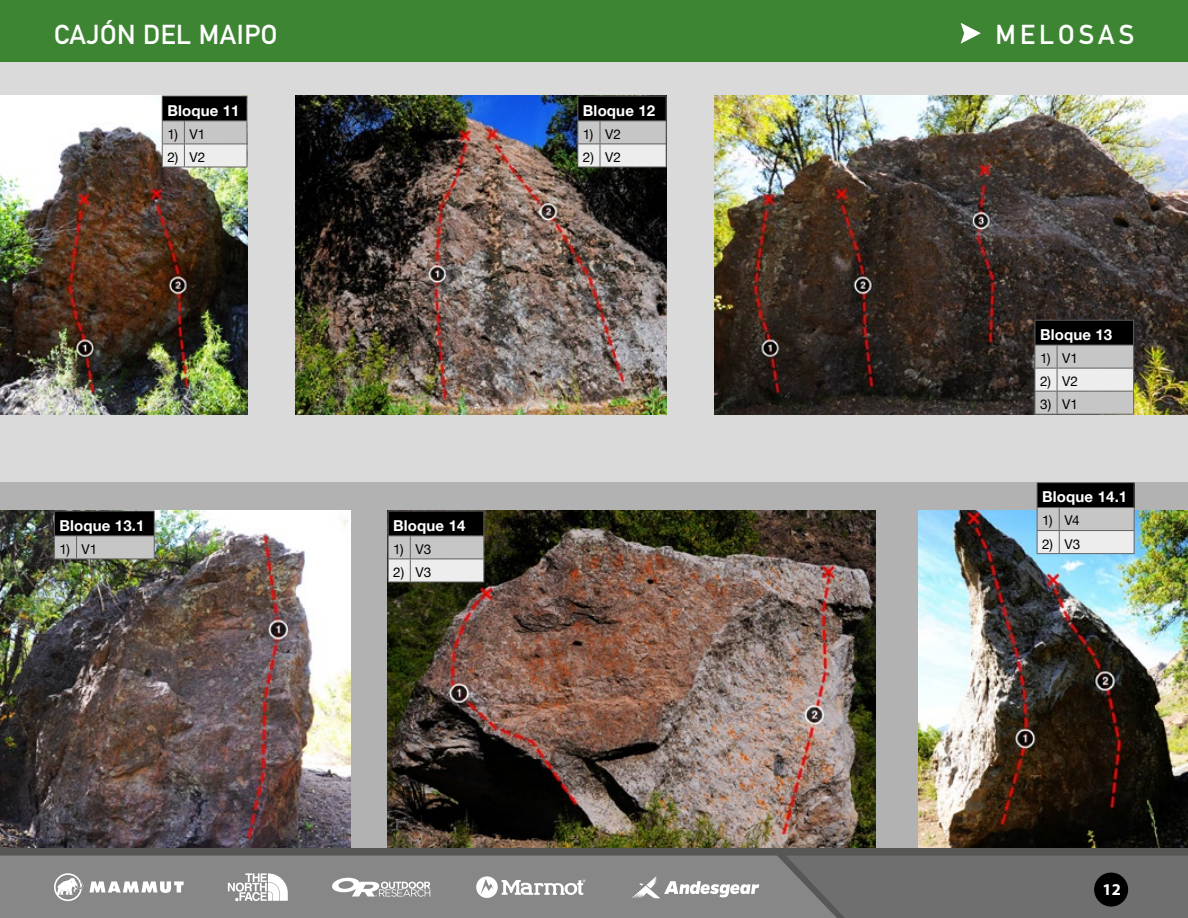
<style>
.page{position:relative;width:1188px;height:918px;background:#fff}
.page>*{position:absolute;margin:0;border:0;box-sizing:border-box;transform-origin:0 0}
.t1{font:700 27px "DIN Alternate";letter-spacing:.02em;color:#fff}
.t2{font:700 27px "DIN Alternate";letter-spacing:.15em;color:#fff}
.t3{font:700 16.5px "Myriad Pro";color:#fff}
.t4{font:700 15px "Helvetica Neue";letter-spacing:.01em;color:#fff}
.t5{font:13.5px "Helvetica Neue";letter-spacing:.01em;color:#000}
</style>
<div class="page">
<div style="left:0;top:482px;width:1188px;height:408px;background:#b3b2b2"></div>
<div style="left:0;top:54px;width:1188px;height:428px;background:#dadada"></div>
<img style="left:0;top:96px;width:247px;height:319px">
<img style="left:295px;top:96px;width:372px;height:319px">
<svg style="left:162px;top:96px;width:86px;height:72px"></svg>
<hr style="left:184px;top:167px;width:63px;height:1px;background:#646363">
<svg style="left:577px;top:96px;width:90px;height:72px"></svg>
<hr style="left:600px;top:167px;width:67px;height:1px;background:#646363">
<img style="left:714px;top:96px;width:474px;height:319px">
<img style="left:0;top:511px;width:351px;height:338px">
<img style="left:388px;top:511px;width:488px;height:338px">
<svg style="left:1035px;top:320px;width:99px;height:95px"></svg>
<hr style="left:1057px;top:414px;width:77px;height:1px;background:#646363">
<svg style="left:54px;top:511px;width:101px;height:49px"></svg>
<hr style="left:77px;top:559px;width:78px;height:1px;background:#646363">
<svg style="left:388px;top:511px;width:96px;height:72px"></svg>
<hr style="left:410px;top:582px;width:74px;height:1px;background:#646363">
<img style="left:918px;top:511px;width:270px;height:338px">
<svg style="left:1037px;top:482px;width:98px;height:72px"></svg>
<hr style="left:1059px;top:553px;width:76px;height:1px;background:#646363">
<div style="left:0;top:0;width:1188px;height:62px;background:#3d8533"></div>
<svg style="left:961px;top:23px;width:20px;height:21px"></svg>
<div style="left:0;top:849px;width:1188px;height:69px;background:#575756"></div>
<div style="left:0;top:856px;width:786px;height:62px;background:#878787"></div>
<svg style="left:786px;top:856px;width:402px;height:62px"></svg>
<svg style="left:89px;top:881px;width:95px;height:12px"></svg>
<svg style="left:54px;top:873px;width:29px;height:28px"></svg>
<svg style="left:631px;top:876px;width:128px;height:22px"></svg>
<div style="left:1094px;top:873px;width:34px;height:34px;background:#000;border-radius:50%"></div>
<svg style="left:228px;top:873px;width:60px;height:28px"></svg>
<svg style="left:330px;top:877px;width:100px;height:20px"></svg>
<svg style="left:476px;top:876px;width:110px;height:22px"></svg>
<h1 class="t1" style="left:54px;top:14px;width:225px">CAJÓN DEL MAIPO</h1>
<h1 class="t2" style="left:996px;top:14px;width:140px">MELOSAS</h1>
<p class="t4" style="left:167px;top:99px;width:74px">Bloque 11</p>
<p class="t5" style="left:167px;top:124px;width:39px">1) V1</p>
<p class="t5" style="left:167px;top:147px;width:40px">2) V2</p>
<p class="t4" style="left:59px;top:514px;width:87px">Bloque 13.1</p>
<p class="t5" style="left:59px;top:539px;width:39px">1) V1</p>
<p class="t4" style="left:583px;top:99px;width:74px">Bloque 12</p>
<p class="t5" style="left:583px;top:124px;width:40px">1) V2</p>
<p class="t5" style="left:583px;top:147px;width:40px">2) V2</p>
<p class="t4" style="left:393px;top:514px;width:74px">Bloque 14</p>
<p class="t5" style="left:393px;top:539px;width:40px">1) V3</p>
<p class="t5" style="left:393px;top:562px;width:40px">2) V3</p>
<p class="t4" style="left:1040px;top:323px;width:74px">Bloque 13</p>
<p class="t5" style="left:1040px;top:348px;width:39px">1) V1</p>
<p class="t5" style="left:1040px;top:371px;width:40px">2) V2</p>
<p class="t5" style="left:1040px;top:395px;width:39px">3) V1</p>
<p class="t4" style="left:1042px;top:485px;width:87px">Bloque 14.1</p>
<p class="t5" style="left:1042px;top:511px;width:39px">1) V4</p>
<p class="t5" style="left:1042px;top:534px;width:40px">2) V3</p>
<p class="t3" style="left:1103px;top:878px;width:20px">12</p>
</div>
